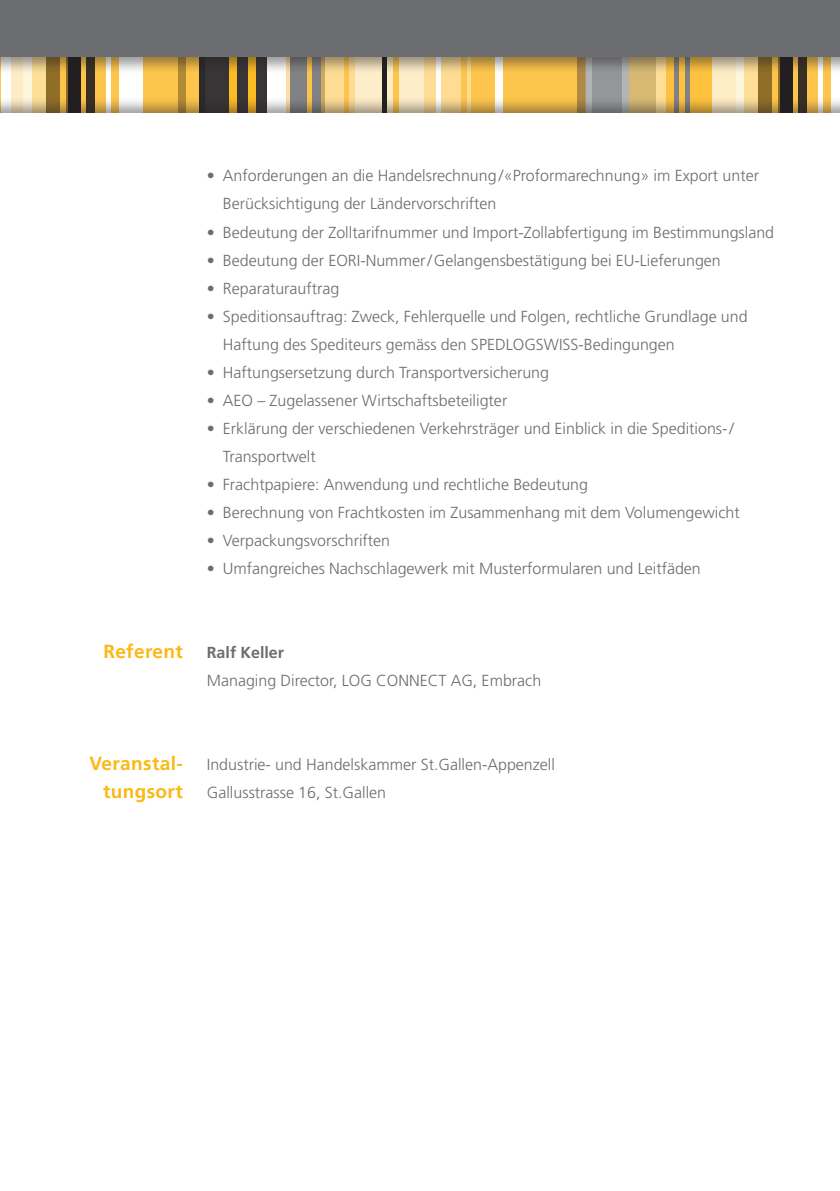
<style>
.page{position:relative;width:840px;height:1191px;background:#fff}
.page>*{position:absolute;margin:0;border:0;box-sizing:border-box;transform-origin:0 0}
.t1{font:700 19px/28px "Frutiger LT Std";letter-spacing:.02em;color:#fcb814;text-align:right}
.t2{font:300 16px/28px "Frutiger LT Std";color:#6c6d70}
.t3{font:700 16px "Frutiger LT Std";color:#6c6d70}
</style>
<div class="page">
<svg style="left:782px;top:0;width:57px;height:176px"></svg>
<svg style="left:280px;top:0;width:13px;height:176px"></svg>
<svg style="left:173px;top:0;width:31px;height:176px"></svg>
<svg style="left:470px;top:0;width:115px;height:176px;background:#edb94b"></svg>
<svg style="left:234px;top:0;width:52px;height:176px"></svg>
<svg style="left:758px;top:0;width:34px;height:176px"></svg>
<svg style="left:290px;top:0;width:34px;height:176px"></svg>
<svg style="left:321px;top:75px;width:150px;height:21px"></svg>
<svg style="left:178px;top:0;width:8px;height:176px"></svg>
<svg style="left:585px;top:75px;width:43px;height:21px"></svg>
<svg style="left:628px;top:75px;width:151px;height:21px;background:#e2ba61"></svg>
<svg style="left:830px;top:0;width:9px;height:176px"></svg>
<svg style="left:577px;top:0;width:8px;height:176px"></svg>
<svg style="left:495px;top:0;width:7px;height:176px"></svg>
<svg style="left:817px;top:0;width:5px;height:176px"></svg>
<svg style="left:436px;top:0;width:5px;height:176px"></svg>
<svg style="left:674px;top:0;width:4px;height:176px"></svg>
<svg style="left:685px;top:0;width:4px;height:176px"></svg>
<svg style="left:355px;top:0;width:69px;height:176px;background:#eadab8"></svg>
<svg style="left:712px;top:75px;width:31px;height:21px"></svg>
<div style="left:798px;top:0;width:8px;height:176px;background:#392f24"></div>
<svg style="left:393px;top:0;width:5px;height:176px"></svg>
<svg style="left:461px;top:0;width:5px;height:176px"></svg>
<svg style="left:771px;top:0;width:5px;height:176px"></svg>
<div style="left:381px;top:0;width:5px;height:176px;background:#231f20"></div>
<svg style="left:306px;top:0;width:5px;height:176px"></svg>
<svg style="left:199px;top:75px;width:67px;height:21px"></svg>
<svg style="left:248px;top:0;width:7px;height:176px"></svg>
<svg style="left:229px;top:0;width:8px;height:176px"></svg>
<svg style="left:592px;top:0;width:29px;height:176px"></svg>
<svg style="left:71px;top:0;width:102px;height:176px;background:#eab74b"></svg>
<svg style="left:46px;top:0;width:35px;height:176px"></svg>
<svg style="left:32px;top:75px;width:36px;height:21px"></svg>
<svg style="left:119px;top:0;width:24px;height:176px"></svg>
<svg style="left:106px;top:0;width:4px;height:176px"></svg>
<svg style="left:11px;top:75px;width:21px;height:21px"></svg>
<div style="left:87px;top:0;width:8px;height:176px;background:#392f24"></div>
<svg style="left:60px;top:0;width:5px;height:176px"></svg>
<hr style="left:0;top:0;width:1px;height:176px;background:#fec54d">
<div style="left:0;top:0;width:839px;height:75px;background:#231f20;opacity:.45"></div>
<div style="left:0;top:0;width:839px;height:57px;background:#6c6d70"></div>
<div style="left:0;top:113px;width:839px;height:1078px;background:#fff"></div>
<p class="t2" style="left:223px;top:162px;width:537px;text-indent:-16px">• Anforderungen an die Handelsrechnung/«Proformarechnung» im Export unter<br>Berücksichtigung der Ländervorschriften</p>
<p class="t2" style="left:207px;top:218px;width:568px">• Bedeutung der Zolltarifnummer und Import-Zollabfertigung im Bestimmungsland</p>
<p class="t2" style="left:207px;top:246px;width:515px">• Bedeutung der EORI-Nummer/Gelangensbestätigung bei EU-Lieferungen</p>
<p class="t2" style="left:207px;top:274px;width:134px">• Reparaturauftrag</p>
<p class="t2" style="left:223px;top:302px;width:526px;text-indent:-16px">• Speditionsauftrag: Zweck, Fehlerquelle und Folgen, rechtliche Grundlage und<br>Haftung des Spediteurs gemäss den SPEDLOGSWISS-Bedingungen</p>
<p class="t2" style="left:207px;top:358px;width:343px">• Haftungsersetzung durch Transportversicherung</p>
<p class="t2" style="left:207px;top:386px;width:302px">• AEO – Zugelassener Wirtschaftsbeteiligter</p>
<p class="t2" style="left:223px;top:414px;width:512px;text-indent:-16px">• Erklärung der verschiedenen Verkehrsträger und Einblick in die Speditions-/<br>Transportwelt</p>
<p class="t2" style="left:207px;top:470px;width:382px">• Frachtpapiere: Anwendung und rechtliche Bedeutung</p>
<p class="t2" style="left:207px;top:498px;width:534px">• Berechnung von Frachtkosten im Zusammenhang mit dem Volumengewicht</p>
<p class="t2" style="left:207px;top:526px;width:185px">• Verpackungsvorschriften</p>
<p class="t2" style="left:207px;top:554px;width:495px">• Umfangreiches Nachschlagewerk mit Musterformularen und Leitfäden</p>
<p class="t1" style="left:103px;top:637px;width:81px">Referent</p>
<p class="t3" style="left:207px;top:642px;width:79px">Ralf Keller</p>
<p class="t2" style="left:207px;top:666px;width:336px">Managing Director, LOG CONNECT AG, Embrach</p>
<p class="t1" style="left:89px;top:749px;width:95px">Veranstal&shy;tungsort</p>
<p class="t2" style="left:207px;top:750px;width:349px">Industrie- und Handelskammer St.Gallen-Appenzell<br>Gallusstrasse 16, St.Gallen</p>
</div>
